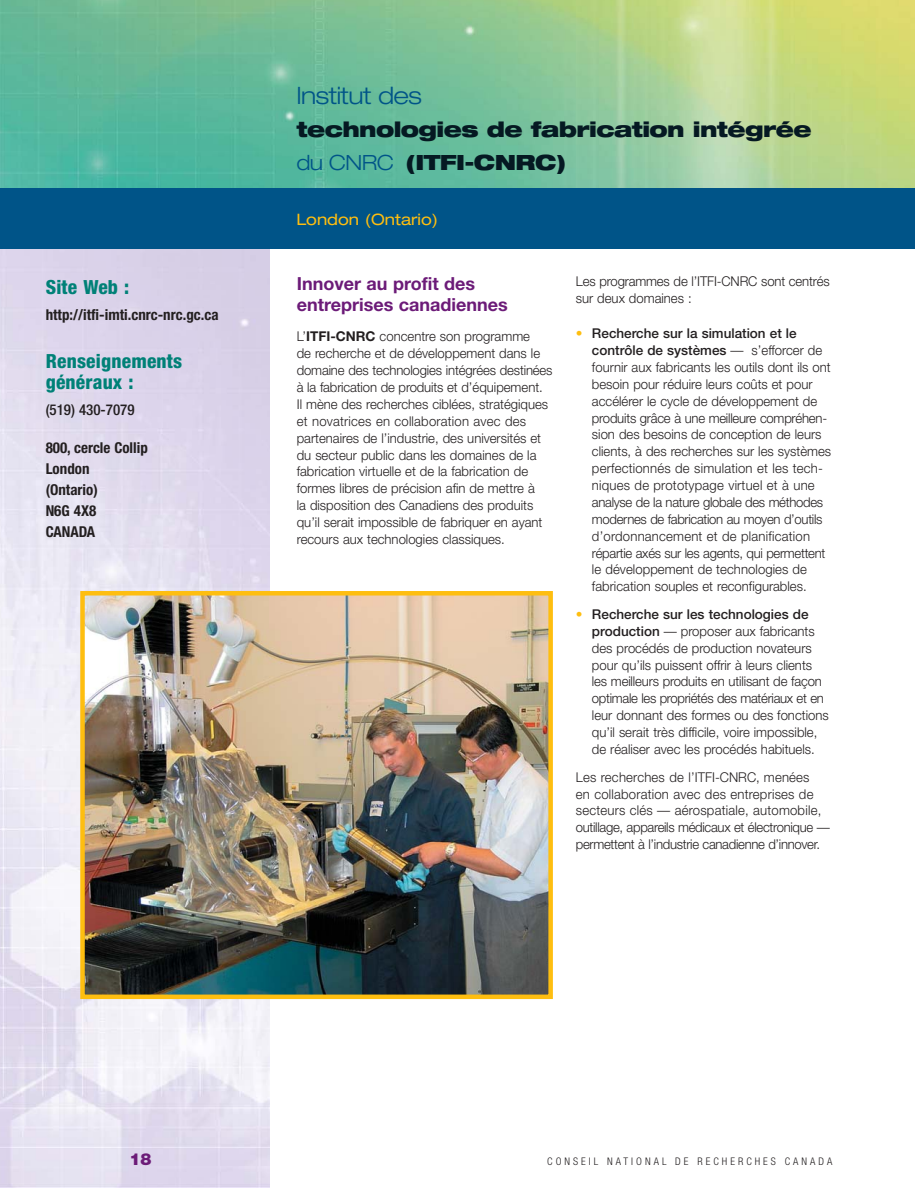
<style>
.page{position:relative;width:915px;height:1188px;background:#fff}
.page>*{position:absolute;margin:0;border:0;box-sizing:border-box;transform-origin:0 0}
.t1{font:300 expanded 24px "Helvetica Neue";letter-spacing:-.02em;color:#005488}
.t2{font:900 expanded 21px/33px "Helvetica Neue";letter-spacing:-.03em;color:#051922}
.t3{font:800 condensed 19.5px/21px "Helvetica Neue";letter-spacing:.01em;color:#008177}
.t4{font:700 18px/21px "Helvetica Neue";color:#6c1b78}
.t5{font:900 16.5px "Helvetica Neue";color:#6c1b78}
.t6{font:expanded 15.75px "Helvetica Neue";color:#febe10}
.t7{font:700 condensed 15px/21px "Helvetica Neue";color:#231f20}
.t8{font:500 condensed 15px "Helvetica Neue";color:#231f20}
.t9{font:300 13.5px/16.8px "Helvetica Neue";color:#231f20}
.t10{font:300 condensed 10.5px "Helvetica Neue";letter-spacing:.29em;color:#231f20}
.s1{font-weight:300;color:#005488}
.s2{font-weight:700}
.s3{color:#febe10}
.s4{font-weight:500}
</style>
<div class="page">
<img style="left:0;top:0;width:915px;height:1188px">
<h3 class="t3" style="left:46px;top:278px;width:85px">Site Web :</h3>
<p class="t7" style="left:46px;top:305px;width:174px">http://itfi-imti.cnrc-nrc.gc.ca</p>
<h3 class="t3" style="left:46px;top:352px;width:138px">Renseignements généraux :</h3>
<p class="t8" style="left:46px;top:405px;width:90px">(519) 430-7079</p>
<p class="t7" style="left:46px;top:438px;width:104px">800, cercle Collip<br>London<br>(Ontario)<br>N6G 4X8<br>CANADA</p>
<h1 class="t1" style="left:296px;top:87px;width:127px">Institut des</h1>
<h2 class="t2" style="left:296px;top:115px;width:517px">technologies de fabrication intégrée <span class="s1">du CNRC</span> (ITFI-CNRC)</h2>
<p class="t6" style="left:296px;top:213px;width:143px">London (Ontario)</p>
<h3 class="t4" style="left:297px;top:275px;width:213px">Innover au profit des entreprises canadiennes</h3>
<p class="t9" style="left:297px;top:329px;width:257px">L’<span class="s2">ITFI-CNRC</span> concentre son programme<br>de recherche et de développement dans le domaine des technologies intégrées destinées à la fabrication de produits et d’équipement.<br>Il mène des recherches ciblées, stratégiques et novatrices en collaboration avec des partenaires de l’industrie, des universités et du secteur public dans les domaines de la fabrication virtuelle et de la fabrication de formes libres de précision afin de mettre à<br>la disposition des Canadiens des produits qu’il serait impossible de fabriquer en ayant recours aux technologies classiques.</p>
<p class="t9" style="left:576px;top:274px;width:255px">Les programmes de l’ITFI-CNRC sont centrés sur deux domaines :</p>
<p class="t9" style="left:592px;top:326px;width:241px;text-indent:-16px"><span class="s3">•</span> <span class="s4">Recherche sur la simulation et le contrôle de systèmes</span> — s’efforcer de fournir aux fabricants les outils dont ils ont besoin pour réduire leurs coûts et pour accélérer le cycle de développement de produits grâce à une meilleure compréhen&shy;sion des besoins de conception de leurs clients, à des recherches sur les systèmes perfectionnés de simulation et les tech&shy;niques de prototypage virtuel et à une analyse de la nature globale des méthodes modernes de fabrication au moyen d’outils d’ordonnancement et de planification répartie axés sur les agents, qui permettent le développement de technologies de fabrication souples et reconfigurables.</p>
<p class="t9" style="left:592px;top:607px;width:238px;text-indent:-16px"><span class="s3">•</span> <span class="s4">Recherche sur les technologies de production</span> — proposer aux fabricants des procédés de production novateurs pour qu’ils puissent offrir à leurs clients les meilleurs produits en utilisant de façon optimale les propriétés des matériaux et en leur donnant des formes ou des fonctions qu’il serait très difficile, voire impossible, de réaliser avec les procédés habituels.</p>
<p class="t9" style="left:576px;top:770px;width:255px">Les recherches de l’ITFI-CNRC, menées<br>en collaboration avec des entreprises de secteurs clés — aérospatiale, automobile, outillage, appareils médicaux et électronique — permettent à l’industrie canadienne d’innover.</p>
<p class="t5" style="left:130px;top:1153px;width:24px">18</p>
<p class="t10" style="left:547px;top:1158px;width:287px">CONSEIL NATIONAL DE RECHERCHES CANADA</p>
</div>
